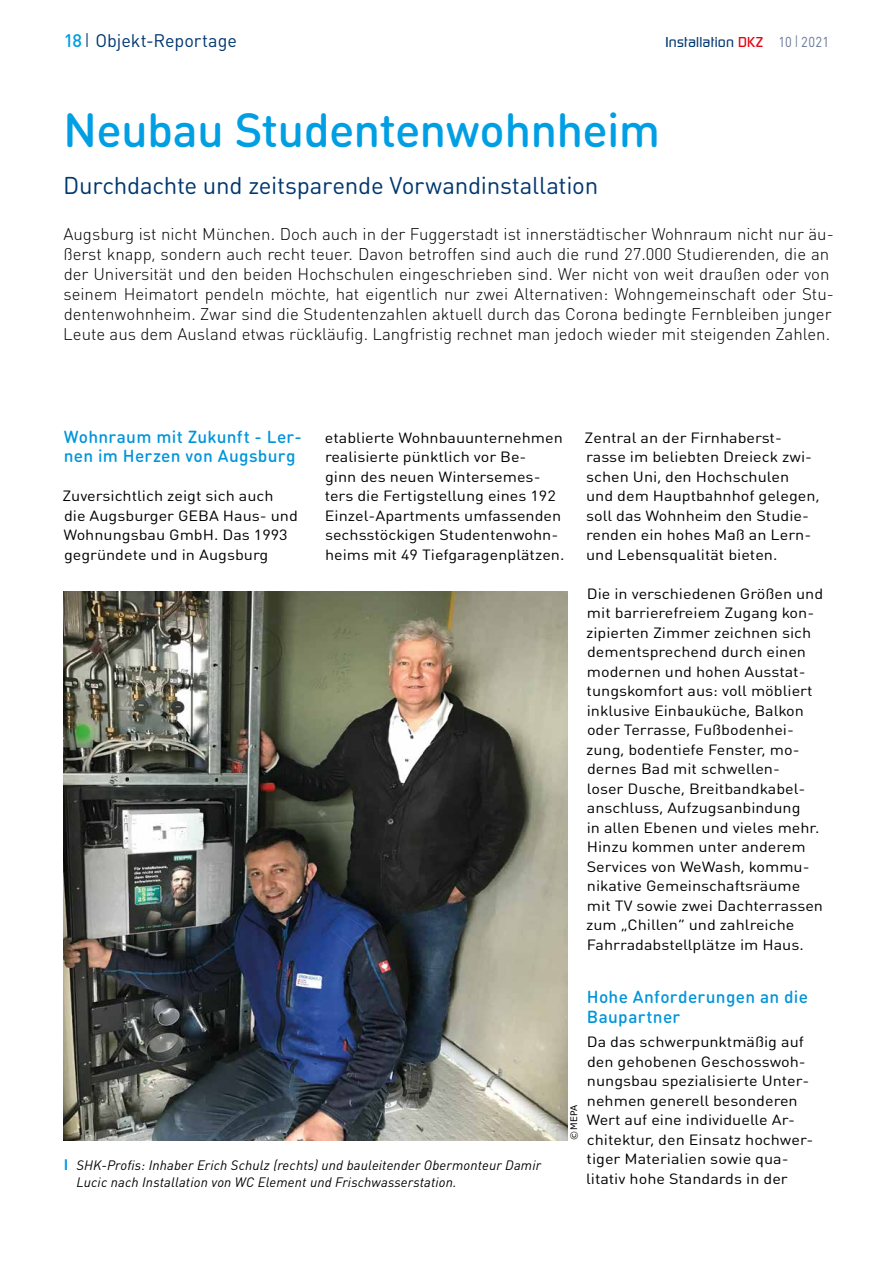
<style>
.page{position:relative;width:893px;height:1263px;background:#fff}
.page>*{position:absolute;margin:0;border:0;box-sizing:border-box;transform-origin:0 0}
.t1{font:500 47.25px "DIN Round OT";letter-spacing:-.015em;color:#009fe3}
.t2{font:24px "DIN Round OT";letter-spacing:-.01em;color:#003770}
.t3{font:18px "DINOT";letter-spacing:-.005em;color:#003770}
.t4{font:500 17.25px/19.5px "DIN Round OT";letter-spacing:.02em;color:#0095db}
.t5{font:300 16.8px/20.1px "DIN Round OT";color:#000}
.t6{font:14.7px/19.5px "DIN Round OT";color:#000;scale:1.1 1}
.t7{font:500 14.25px "Continuum";letter-spacing:.015em;color:#003770}
.t8{font:italic 13.5px/16.8px "DINOT";letter-spacing:.01em;color:#000}
.t9{font:9px "Verdana";color:#000}
.s1{font-weight:500;color:#009fe3}
.s2{font-weight:300;font-size:19.5px}
.s3{color:#e30613}
.s4{font-family:"DINOT";font-weight:400;color:#647696}
.s5{font-family:"DINOT";font-weight:300;font-size:16.5px;color:#647696}
.s6{font-weight:700;font-style:normal;font-size:15px;color:#009fe3}
</style>
<div class="page">
<img style="left:64px;top:592px;width:504px;height:549px">
<p class="t3" style="left:64px;top:27px;width:175px"><span class="s1">18</span><span class="s2">I</span> Objekt-Reportage</p>
<p class="t7" style="left:665px;top:33px;width:165px">Installation <span class="s3">DKZ</span> <span class="s4">10</span> <span class="s5">I</span> <span class="s4">2021</span></p>
<h1 class="t1" style="left:63px;top:100px;width:598px">Neubau Studentenwohnheim</h1>
<h2 class="t2" style="left:63px;top:170px;width:536px">Durchdachte und zeitsparende Vorwandinstallation</h2>
<p class="t5" style="left:63px;top:223px;width:772px">Augsburg ist nicht München. Doch auch in der Fuggerstadt ist innerstädtischer Wohnraum nicht nur äu&shy;ßerst knapp, sondern auch recht teuer. Davon betroffen sind auch die rund 27.000 Studierenden, die an der Universität und den beiden Hochschulen eingeschrieben sind. Wer nicht von weit draußen oder von seinem Heimatort pendeln möchte, hat eigentlich nur zwei Alternativen: Wohngemeinschaft oder Stu&shy;dentenwohnheim. Zwar sind die Studentenzahlen aktuell durch das Corona bedingte Fernbleiben junger Leute aus dem Ausland etwas rückläufig. Langfristig rechnet man jedoch wieder mit steigenden Zahlen.</p>
<p class="t4" style="left:64px;top:426px;width:240px">Wohnraum mit Zukunft - Ler&shy;nen im Herzen von Augsburg</p>
<p class="t6" style="left:62px;top:486px;width:216px">Zuversichtlich zeigt sich auch die Augsburger GEBA Haus- und<br>Wohnungsbau GmbH. Das 1993 gegründete und in Augsburg</p>
<p class="t6" style="left:325px;top:427px;width:219px">etablierte Wohnbauunternehmen realisierte pünktlich vor Be-<br>ginn des neuen Wintersemes&shy;ters die Fertigstellung eines 192<br>Einzel-Apartments umfassenden sechsstöckigen Studentenwohn&shy;heims mit 49 Tiefgaragenplätzen.</p>
<p class="t6" style="left:585px;top:427px;width:215px">Zentral an der Firnhaberst&shy;rasse im beliebten Dreieck zwi&shy;schen Uni, den Hochschulen<br>und dem Hauptbahnhof gelegen, soll das Wohnheim den Studie&shy;renden ein hohes Maß an Lern&shy;und Lebensqualität bieten.</p>
<p class="t6" style="left:586px;top:583px;width:217px">Die in verschiedenen Größen und mit barrierefreiem Zugang kon&shy;zipierten Zimmer zeichnen sich dementsprechend durch einen modernen und hohen Ausstat&shy;tungskomfort aus: voll möbliert inklusive Einbauküche, Balkon oder Terrasse, Fußbodenhei&shy;zung, bodentiefe Fenster, mo&shy;dernes Bad mit schwellen-<br>loser Dusche, Breitbandkabel&shy;anschluss, Aufzugsanbindung<br>in allen Ebenen und vieles mehr.<br>Hinzu kommen unter anderem<br>Services von WeWash, kommu&shy;nikative Gemeinschaftsräume mit TV sowie zwei Dachterrassen zum „Chillen“ und zahlreiche<br>Fahrradabstellplätze im Haus.</p>
<p class="t4" style="left:587px;top:987px;width:223px">Hohe Anforderungen an die<br>Baupartner</p>
<p class="t6" style="left:586px;top:1032px;width:208px">Da das schwerpunktmäßig auf den gehobenen Geschosswoh&shy;nungsbau spezialisierte Unter&shy;nehmen generell besonderen<br>Wert auf eine individuelle Ar&shy;chitektur, den Einsatz hochwer&shy;tiger Materialien sowie qua&shy;litativ hohe Standards in der</p>
<p class="t9" style="left:568px;top:1140px;width:36px;rotate:-90deg">©MEPA</p>
<p class="t8" style="left:76px;top:1156px;width:466px;text-indent:-13px"><span class="s6">I</span> SHK-Profis: Inhaber Erich Schulz (rechts) und bauleitender Obermonteur Damir<br>Lucic nach Installation von WC Element und Frischwasserstation.</p>
</div>
